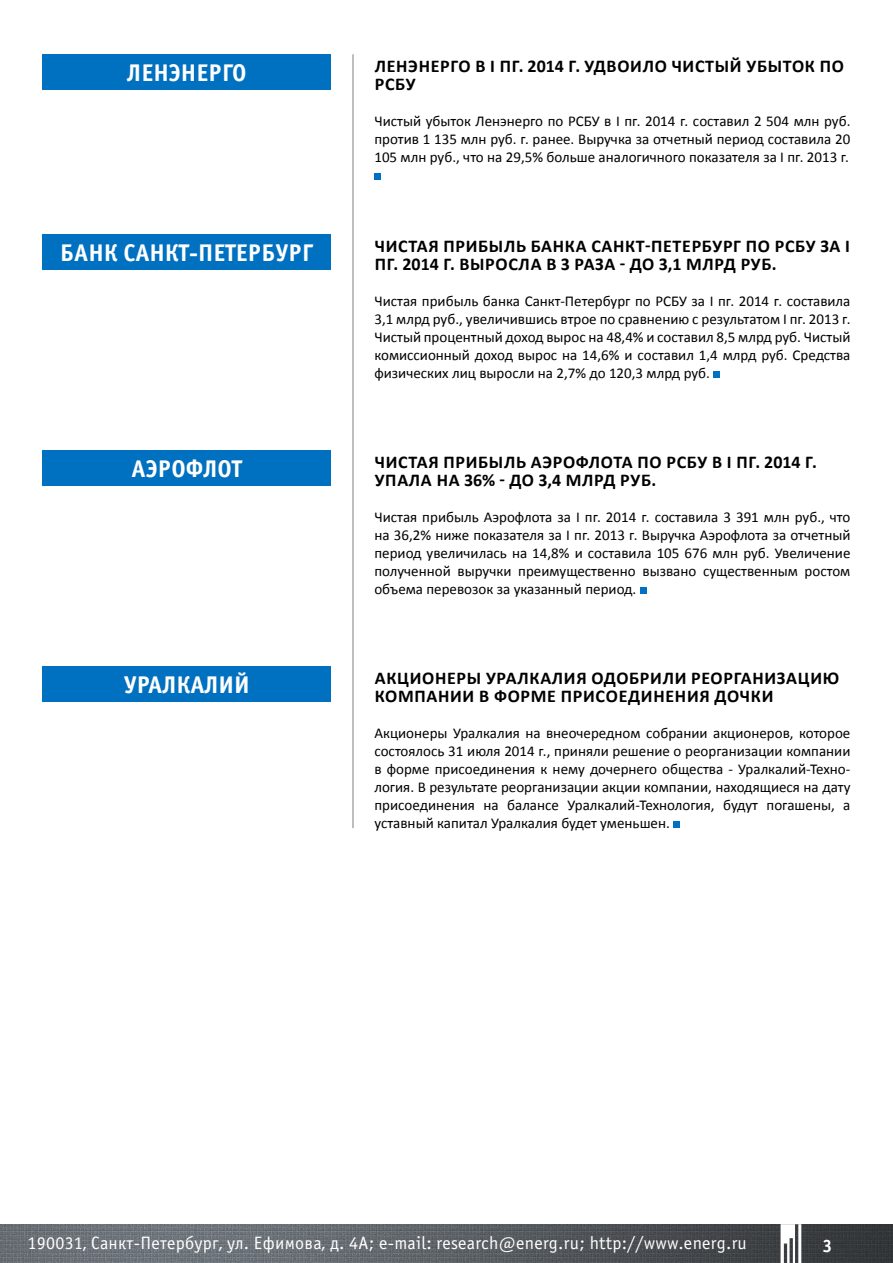
<style>
.page{position:relative;width:893px;height:1263px;background:#fff}
.page>*{position:absolute;margin:0;border:0;box-sizing:border-box;transform-origin:0 0}
.t1{font:700 24.15px "Officina Sans C";color:#fff}
.t2{font:700 18px "Calibri";letter-spacing:.04em;color:#000}
.t3{font:18px "Officina Sans C";letter-spacing:.015em;color:#fff}
.t4{font:700 18px "Calibri";letter-spacing:.015em;color:#000}
.t5{font:700 18px "Officina Sans C";color:#fff}
.t6{font:15px/18px "Calibri";color:#000;text-align:justify}
</style>
<div class="page">
<img style="left:0;top:1224px;width:893px;height:39px">
<hr style="left:352px;top:54px;width:2px;height:774px;background:#a7a9ac">
<div style="left:43px;top:54px;width:288px;height:36px;background:#0070c0"></div>
<div style="left:43px;top:234px;width:288px;height:36px;background:#0070c0"></div>
<div style="left:43px;top:450px;width:288px;height:36px;background:#0070c0"></div>
<div style="left:43px;top:666px;width:288px;height:36px;background:#0070c0"></div>
<svg style="left:781px;top:1224px;width:20px;height:39px"></svg>
<div style="left:374px;top:173px;width:7px;height:7px;background:#0070c0"></div>
<div style="left:713px;top:371px;width:7px;height:7px;background:#0070c0"></div>
<div style="left:640px;top:587px;width:7px;height:7px;background:#0070c0"></div>
<div style="left:673px;top:821px;width:7px;height:7px;background:#0070c0"></div>
<h1 class="t1" style="left:127px;top:59px;width:121px">Ленэнерго</h1>
<p class="t2" style="left:375px;top:55px;width:24px">Ленэнерго</p>
<p class="t2" style="left:475px;top:55px;width:122px">в I пг. 2014 г. удвоило</p>
<p class="t2" style="left:672px;top:55px;width:24px">чистый</p>
<p class="t2" style="left:746px;top:55px;width:13px">убыток</p>
<p class="t2" style="left:820px;top:55px;width:13px">по</p>
<p class="t2" style="left:375px;top:73px;width:42px">РСБУ</p>
<p class="t6" style="left:374px;top:112px;width:478px">Чистый убыток Ленэнерго по РСБУ в I пг. 2014 г. составил 2 504 млн руб. против 1 135 млн руб. г. ранее. Выручка за отчетный период составила 20<br>105 млн руб., что на 29,5% больше аналогичного показателя за I пг. 2013 г.</p>
<h1 class="t1" style="left:60px;top:239px;width:255px">Банк Санкт-Петербург</h1>
<p class="t2" style="left:375px;top:235px;width:12px">Чистая</p>
<p class="t2" style="left:443px;top:235px;width:13px">прибыль</p>
<p class="t2" style="left:531px;top:235px;width:12px">банка</p>
<p class="t2" style="left:591px;top:235px;width:22px">Санкт</p>
<p class="t2" style="left:645px;top:235px;width:29px">-Петербург</p>
<p class="t2" style="left:746px;top:235px;width:106px">по РСБУ за I</p>
<p class="t2" style="left:375px;top:253px;width:98px">пг. 2014 г. выросла</p>
<p class="t2" style="left:546px;top:253px;width:39px">в 3 раза</p>
<p class="t2" style="left:620px;top:253px;width:80px">- до 3,1 млрд</p>
<p class="t2" style="left:741px;top:253px;width:37px">руб .</p>
<p class="t6" style="left:374px;top:292px;width:478px">Чистая прибыль банка Санкт-Петербург по РСБУ за I пг. 2014 г. составила 3,1 млрд руб., увеличившись втрое по сравнению с результатом I пг. 2013 г.<br>Чистый процентный доход вырос на 48,4% и составил 8,5 млрд руб. Чистый комиссионный доход вырос на 14,6% и составил 1,4 млрд руб. Средства физических лиц выросли на 2,7% до 120,3 млрд руб.</p>
<h1 class="t1" style="left:132px;top:455px;width:112px">Аэрофлот</h1>
<p class="t2" style="left:375px;top:451px;width:12px">Чистая</p>
<p class="t2" style="left:443px;top:451px;width:13px">прибыль</p>
<p class="t2" style="left:531px;top:451px;width:24px">Аэрофлота</p>
<p class="t4" style="left:637px;top:451px;width:181px">по РСБУ в I пг. 2014 г.</p>
<p class="t2" style="left:375px;top:469px;width:13px">упала</p>
<p class="t2" style="left:437px;top:469px;width:143px">на 36% - до 3,4 млрд</p>
<p class="t2" style="left:620px;top:469px;width:37px">руб .</p>
<p class="t6" style="left:374px;top:508px;width:478px">Чистая прибыль Аэрофлота за I пг. 2014 г. составила 3 391 млн руб., что на 36,2% ниже показателя за I пг. 2013 г. Выручка Аэрофлота за отчетный период увеличилась на 14,8% и составила 105 676 млн руб. Увеличение полученной выручки преимущественно вызвано существенным ростом объема перевозок за указанный период.</p>
<h1 class="t1" style="left:124px;top:671px;width:127px">Уралкалий</h1>
<p class="t2" style="left:375px;top:667px;width:25px">Акционеры</p>
<p class="t2" style="left:486px;top:667px;width:23px">Уралкалия</p>
<p class="t2" style="left:591px;top:667px;width:13px">одобрили</p>
<p class="t2" style="left:691px;top:667px;width:13px">реорганизацию</p>
<p class="t2" style="left:375px;top:685px;width:14px">компании</p>
<p class="t2" style="left:479px;top:685px;width:29px">в форме</p>
<p class="t2" style="left:561px;top:685px;width:13px">присоединения</p>
<p class="t2" style="left:715px;top:685px;width:48px">дочки</p>
<p class="t6" style="left:374px;top:724px;width:478px">Акционеры Уралкалия на внеочередном собрании акционеров, которое состоялось 31 июля 2014 г., приняли решение о реорганизации компании в форме присоединения к нему дочернего общества - Уралкалий-Техно&shy;логия. В результате реорганизации акции компании, находящиеся на дату присоединения на балансе Уралкалий-Технология, будут погашены, а уставный капитал Уралкалия будет уменьшен.</p>
<p class="t3" style="left:28px;top:1233px;width:721px">190031, Санкт-Петербург, ул. Ефимова, д. 4А; e-mail: research@energ.ru; http://www.energ.ru</p>
<p class="t5" style="left:822px;top:1236px;width:12px">3</p>
</div>
